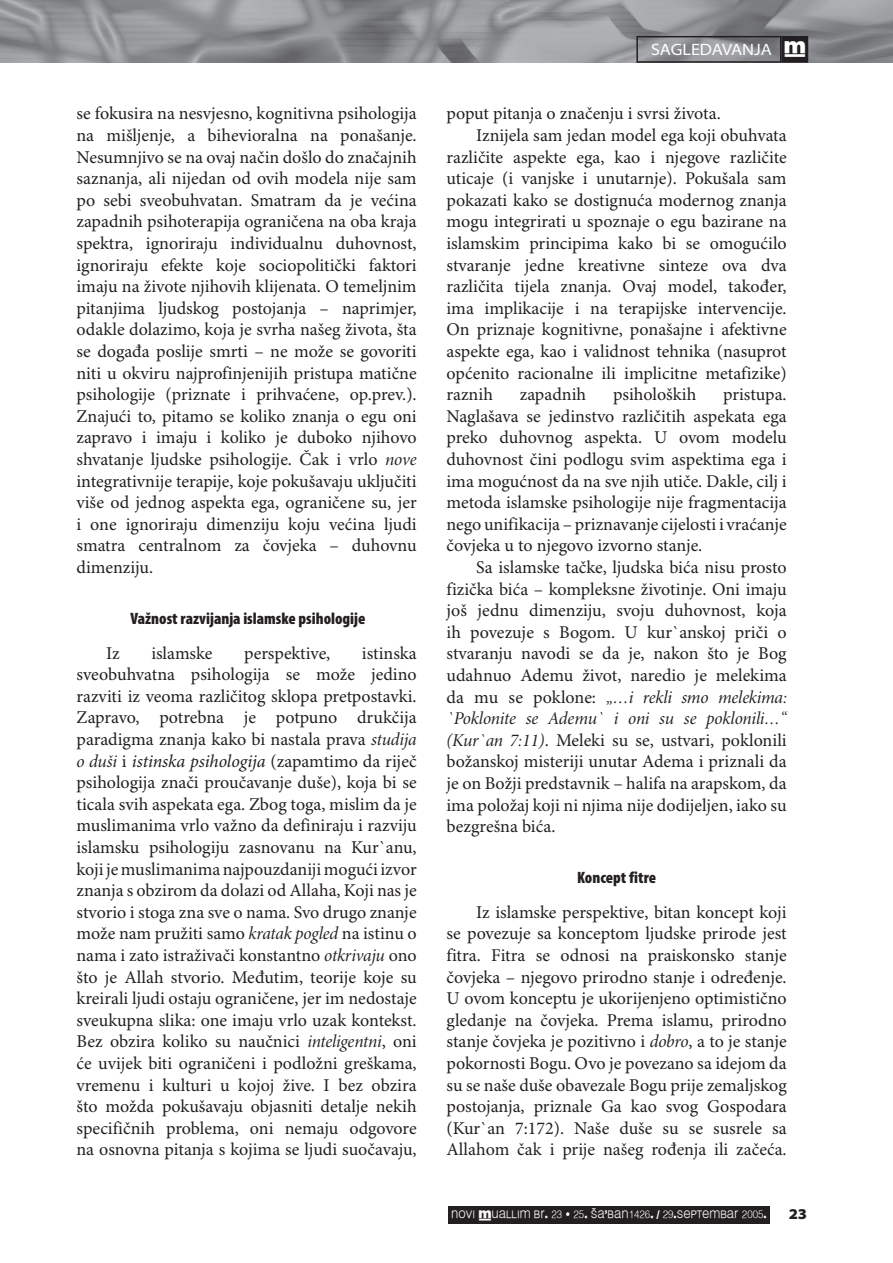
<style>
.page{position:relative;width:893px;height:1263px;background:#fff}
.page>*{position:absolute;margin:0;border:0;box-sizing:border-box;transform-origin:0 0}
.t1{font:18px/21.6px "Minion Pro";color:#231f20;text-align:justify}
.t2{font:18px/21.6px "Minion Pro It Subh";letter-spacing:-.015em;color:#231f20}
.t3{font:900 condensed 16.5px "Myriad Pro";color:#231f20}
.t4{font:semi-expanded 16.5px "Myriad Pro";color:#fff}
.t5{font:900 semi-expanded 15px "Myriad Pro";color:#231f20}
.t6{font:10.8px "Muallim";color:#f9f9f9;scale:.91 1}
.s1{font-family:"Minion Pro It Subh"}
.s2{font-style:italic}
.s3{font-family:"Muallim";font-stretch:normal}
.s4{font-family:"Minion Pro"}
</style>
<div class="page">
<img style="left:0;top:0;width:893px;height:62px">
<div style="left:636px;top:36px;width:145px;height:27px;border:2px solid #231f20"></div>
<div style="left:782px;top:37px;width:25px;height:25px;background:#231f20"></div>
<div style="left:781px;top:36px;width:27px;height:27px;border:2px solid #231f20"></div>
<div style="left:448px;top:1205px;width:322px;height:18px;background:#231f20"></div>
<p class="t1" style="left:76px;top:104px;width:342px">se fokusira na nesvjesno, kognitivna psihologija na mišljenje, a bihevioralna na ponašanje.<br>Nesumnjivo se na ovaj način došlo do značajnih saznanja, ali nijedan od ovih modela nije sam po sebi sveobuhvatan. Smatram da je većina zapadnih psihoterapija ograničena na oba kraja spektra, ignoriraju individualnu duhovnost, ignoriraju efekte koje sociopolitički faktori imaju na živote njihovih klijenata. O temeljnim pitanjima ljudskog postojanja – naprimjer, odakle dolazimo, koja je svrha našeg života, šta se događa poslije smrti – ne može se govoriti niti u okviru najprofinjenijih pristupa matične psihologije (priznate i prihvaćene, op.prev.).<br>Znajući to, pitamo se koliko znanja o egu oni zapravo i imaju i koliko je duboko njihovo shvatanje ljudske psihologije. Čak i vrlo <span class="s1">nove </span>integrativnije terapije, koje pokušavaju uključiti više od jednog aspekta ega, ograničene su, jer i one ignoriraju dimenziju koju većina ljudi smatra centralnom za čovjeka – duhovnu dimenziju.</p>
<p class="t3" style="left:130px;top:608px;width:237px">Važnost razvijanja islamske psihologije</p>
<p class="t1" style="left:106px;top:643px;width:15px">Iz</p>
<p class="t1" style="left:151px;top:643px;width:63px">islamske</p>
<p class="t1" style="left:244px;top:643px;width:88px">perspektive,</p>
<p class="t1" style="left:76px;top:643px;width:342px;text-indent:285px">istinska sveobuhvatna psihologija se može jedino razviti iz veoma različitog sklopa pretpostavki.<br>Zapravo, potrebna je potpuno drukčija paradigma znanja kako bi nastala prava <span class="s1">studija o duši</span> i <span class="s2">istinska psihologija</span> (zapamtimo da riječ psihologija znači proučavanje duše), koja bi se ticala svih aspekata ega. Zbog toga, mislim da je muslimanima vrlo važno da definiraju i razviju islamsku psihologiju zasnovanu na Kur`anu, koji je muslimanima najpouzdaniji mogući izvor znanja s obzirom da dolazi od Allaha, Koji nas je stvorio i stoga zna sve o nama. Svo drugo znanje može nam pružiti samo <span class="s1">kratak pogled</span> na istinu o nama i zato istraživači konstantno <span class="s1">otkrivaju</span> ono što je Allah stvorio. Međutim, teorije koje su kreirali ljudi ostaju ograničene, jer im nedostaje sveukupna slika: one imaju vrlo uzak kontekst.<br>Bez obzira koliko su naučnici <span class="s1">inteligentni</span>, oni će uvijek biti ograničeni i podložni greškama, vremenu i kulturi u kojoj žive. I bez obzira što možda pokušavaju objasniti detalje nekih specifičnih problema, oni nemaju odgovore na osnovna pitanja s kojima se ljudi suočavaju,</p>
<p class="t4" style="left:651px;top:40px;width:156px">SAGLEDAVANJA <span class="s3">†</span></p>
<p class="t1" style="left:446px;top:104px;width:276px">poput pitanja o značenju i svrsi života.</p>
<p class="t1" style="left:476px;top:125px;width:312px">Iznijela sam jedan model ega koji obuhvata</p>
<p class="t1" style="left:446px;top:147px;width:342px">različite aspekte ega, kao i njegove različite</p>
<p class="t1" style="left:446px;top:168px;width:342px">uticaje (i vanjske i unutarnje). Pokušala sam</p>
<p class="t1" style="left:446px;top:190px;width:342px">pokazati kako se dostignuća modernog znanja</p>
<p class="t1" style="left:446px;top:212px;width:342px">mogu integrirati u spoznaje o egu bazirane na</p>
<p class="t1" style="left:446px;top:233px;width:342px">islamskim principima kako bi se omogućilo</p>
<p class="t1" style="left:446px;top:255px;width:342px">stvaranje jedne kreativne sinteze ova dva</p>
<p class="t1" style="left:446px;top:276px;width:342px">različita tijela znanja. Ovaj model, također,</p>
<p class="t1" style="left:446px;top:298px;width:342px">ima implikacije i na terapijske intervencije.</p>
<p class="t1" style="left:446px;top:320px;width:342px">On priznaje kognitivne, ponašajne i afektivne</p>
<p class="t1" style="left:446px;top:341px;width:342px">aspekte ega, kao i validnost tehnika (nasuprot</p>
<p class="t1" style="left:446px;top:363px;width:342px">općenito racionalne ili implicitne metafizike)</p>
<p class="t1" style="left:446px;top:384px;width:48px">raznih</p>
<p class="t1" style="left:520px;top:384px;width:68px">zapadnih</p>
<p class="t1" style="left:613px;top:384px;width:85px">psiholoških</p>
<p class="t1" style="left:446px;top:384px;width:342px;text-indent:277px">pristupa.<br>Naglašava se jedinstvo različitih aspekata ega preko duhovnog aspekta. U ovom modelu duhovnost čini podlogu svim aspektima ega i ima mogućnost da na sve njih utiče. Dakle, cilj i metoda islamske psihologije nije fragmentacija nego unifikacija – priznavanje cijelosti i vraćanje čovjeka u to njegovo izvorno stanje.</p>
<p class="t1" style="left:446px;top:557px;width:342px;text-indent:30px">Sa islamske tačke, ljudska bića nisu prosto fizička bića – kompleksne životinje. Oni imaju još jednu dimenziju, svoju duhovnost, koja ih povezuje s Bogom. U kur`anskoj priči o stvaranju navodi se da je, nakon što je Bog udahnuo Ademu život, naredio je melekima</p>
<p class="t2" style="left:446px;top:687px;width:342px"><span class="s4">da mu se poklone:</span> „…i rekli smo melekima: `Poklonite se Ademu` i oni su se poklonili…“</p>
<p class="t1" style="left:446px;top:730px;width:342px"><span class="s1">(Kur`an 7:11)</span>. Meleki su se, ustvari, poklonili božanskoj misteriji unutar Adema i priznali da je on Božji predstavnik – halifa na arapskom, da ima položaj koji ni njima nije dodijeljen, iako su bezgrešna bića.</p>
<p class="t3" style="left:577px;top:867px;width:81px">Koncept fitre</p>
<p class="t1" style="left:446px;top:902px;width:342px;text-indent:30px">Iz islamske perspektive, bitan koncept koji se povezuje sa konceptom ljudske prirode jest fitra. Fitra se odnosi na praiskonsko stanje čovjeka – njegovo prirodno stanje i određenje.<br>U ovom konceptu je ukorijenjeno optimistično gledanje na čovjeka. Prema islamu, prirodno stanje čovjeka je pozitivno i <span class="s1">dobro</span>, a to je stanje pokornosti Bogu. Ovo je povezano sa idejom da su se naše duše obavezale Bogu prije zemaljskog postojanja, priznale Ga kao svog Gospodara (Kur`an 7:172). Naše duše su se susrele sa Allahom čak i prije našeg rođenja ili začeća.</p>
<p class="t6" style="left:451px;top:1207px;width:348px">NOVI †UALLIM BR. 23 • 25. ŠA’BAN1426. / 29.SEPTEMBAR 2005.</p>
<p class="t5" style="left:789px;top:1206px;width:20px">23</p>
</div>
